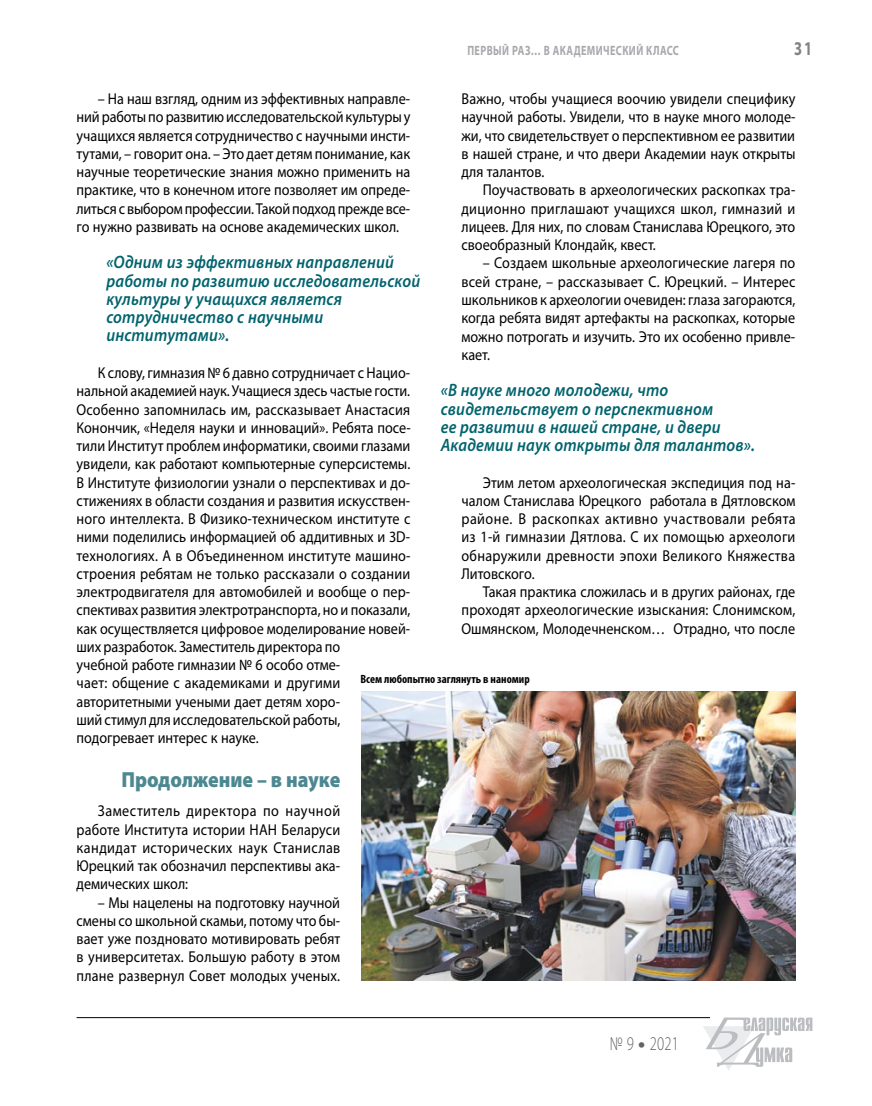
<style>
.page{position:relative;width:872px;height:1106px;background:#fff}
.page>*{position:absolute;margin:0;border:0;box-sizing:border-box;transform-origin:0 0}
.t1{font:900 21.9px "Myriad Pro";color:#4d8891;scale:.9 1}
.t2{font:300 19.5px "Myriad Pro";color:#636467;scale:.75 1}
.t3{font:700 19.5px "Myriad Pro";color:#808285;scale:.75 1}
.t4{font:italic 600 18px/18.3px "Myriad Pro";letter-spacing:.01em;color:#00636d;scale:.9 1}
.t5{font:15.75px/18.3px "Myriad Pro";color:#000;text-align:justify;scale:.9 1}
.t6{font:700 13.5px "Myriad Pro";letter-spacing:.04em;color:#a7a9ac;scale:.75 1}
.t7{font:700 condensed 12px "Myriad Pro";color:#000}
.s1{font-weight:900}
</style>
<div class="page">
<hr style="left:77px;top:1017px;width:633px;height:1px;background:#000">
<svg style="left:703px;top:1017px;width:109px;height:53px"></svg>
<img style="left:361px;top:691px;width:434px;height:289px">
<p class="t5" style="left:77px;top:89px;width:372px;text-indent:21px">– На наш взгляд, одним из эффективных направле&shy;ний работы по развитию исследовательской культуры у учащихся является сотрудничество с научными инсти&shy;тутами, – говорит она. – Это дает детям понимание, как научные теоретические знания можно применить на практике, что в конечном итоге позволяет им опреде&shy;литься с выбором профессии. Такой подход прежде все&shy;го нужно развивать на основе академических школ.</p>
<p class="t4" style="left:106px;top:253px;width:350px">«Одним из эффективных направлений работы по развитию исследовательской культуры у учащихся является сотрудничество с научными институтами».</p>
<p class="t6" style="left:467px;top:42px;width:284px">Первый раз… в академический класс</p>
<p class="t3" style="left:794px;top:36px;width:26px">31</p>
<p class="t5" style="left:461px;top:89px;width:373px">Важно, чтобы учащиеся воочию увидели специфику научной работы. Увидели, что в науке много молоде&shy;жи, что свидетельствует о перспективном ее развитии в нашей стране, и что двери Академии наук открыты для талантов.</p>
<p class="t5" style="left:461px;top:181px;width:372px;text-indent:21px">Поучаствовать в археологических раскопках тра&shy;диционно приглашают учащихся школ, гимназий и лицеев. Для них, по словам Станислава Юрецкого, это своеобразный Клондайк, квест.</p>
<p class="t5" style="left:461px;top:254px;width:373px;text-indent:21px">– Создаем школьные археологические лагеря по всей стране, – рассказывает С. Юрецкий. – Интерес школьников к археологии очевиден: глаза загораются, когда ребята видят артефакты на раскопках, которые можно потрогать и изучить. Это их особенно привле&shy;кает.</p>
<p class="t5" style="left:77px;top:363px;width:373px;text-align:left;text-indent:21px">К слову, гимназия № 6 давно сотрудничает с Нацио&shy;нальной академией наук. Учащиеся здесь частые гости.<br>Особенно запомнилась им, рассказывает Анастасия Конончик, «Неделя науки и инноваций». Ребята посе&shy;тили Институт проблем информатики, своими глазами увидели, как работают компьютерные суперсистемы.<br>В Институте физиологии узнали о перспективах и до&shy;стижениях в области создания и развития искусствен&shy;ного интеллекта. В Физико-техническом институте с ними поделились информацией об аддитивных и 3D&shy;технологиях. А в Объединенном институте машино&shy;строения ребятам не только рассказали о создании электродвигателя для автомобилей и вообще о пер&shy;спективах развития электротранспорта, но и показали, как осуществляется цифровое моделирование новей&shy;ших разработок. Заместитель директора по<br>учебной работе гимназии № 6 особо отме-<br>чает: общение с академиками и другими авторитетными учеными дает детям хоро-<br>ший стимул для исследовательской работы, подогревает интерес к науке.</p>
<h1 class="t1" style="left:121px;top:767px;width:245px">Продолжение – в науке</h1>
<p class="t5" style="left:77px;top:801px;width:295px;text-indent:21px">Заместитель директора по научной работе Института истории НАН Беларуси кандидат исторических наук Станислав Юрецкий так обозначил перспективы ака&shy;демических школ:</p>
<p class="t5" style="left:77px;top:893px;width:294px;text-indent:21px">– Мы нацелены на подготовку научной смены со школьной скамьи, потому что бы&shy;вает уже поздновато мотивировать ребят в университетах. Большую работу в этом плане развернул Совет молодых ученых.</p>
<p class="t4" style="left:441px;top:380px;width:351px">«В науке много молодежи, что свидетельствует о перспективном<br>ее развитии в нашей стране, и двери Академии наук открыты для талантов».</p>
<p class="t5" style="left:461px;top:473px;width:373px;text-indent:21px">Этим летом археологическая экспедиция под на&shy;чалом Станислава Юрецкого работала в Дятловском районе. В раскопках активно участвовали ребята из 1-й гимназии Дятлова. С их помощью археологи обнаружили древности эпохи Великого Княжества Литовского.</p>
<p class="t5" style="left:461px;top:582px;width:372px;text-indent:21px">Такая практика сложилась и в других районах, где проходят археологические изыскания: Слонимском, Ошмянском, Молодечненском… Отрадно, что после</p>
<p class="t7" style="left:360px;top:671px;width:171px">Всем любопытно заглянуть в наномир</p>
<p class="t2" style="left:609px;top:1032px;width:94px">№ 9 <span class="s1">•</span> 2021</p>
</div>
